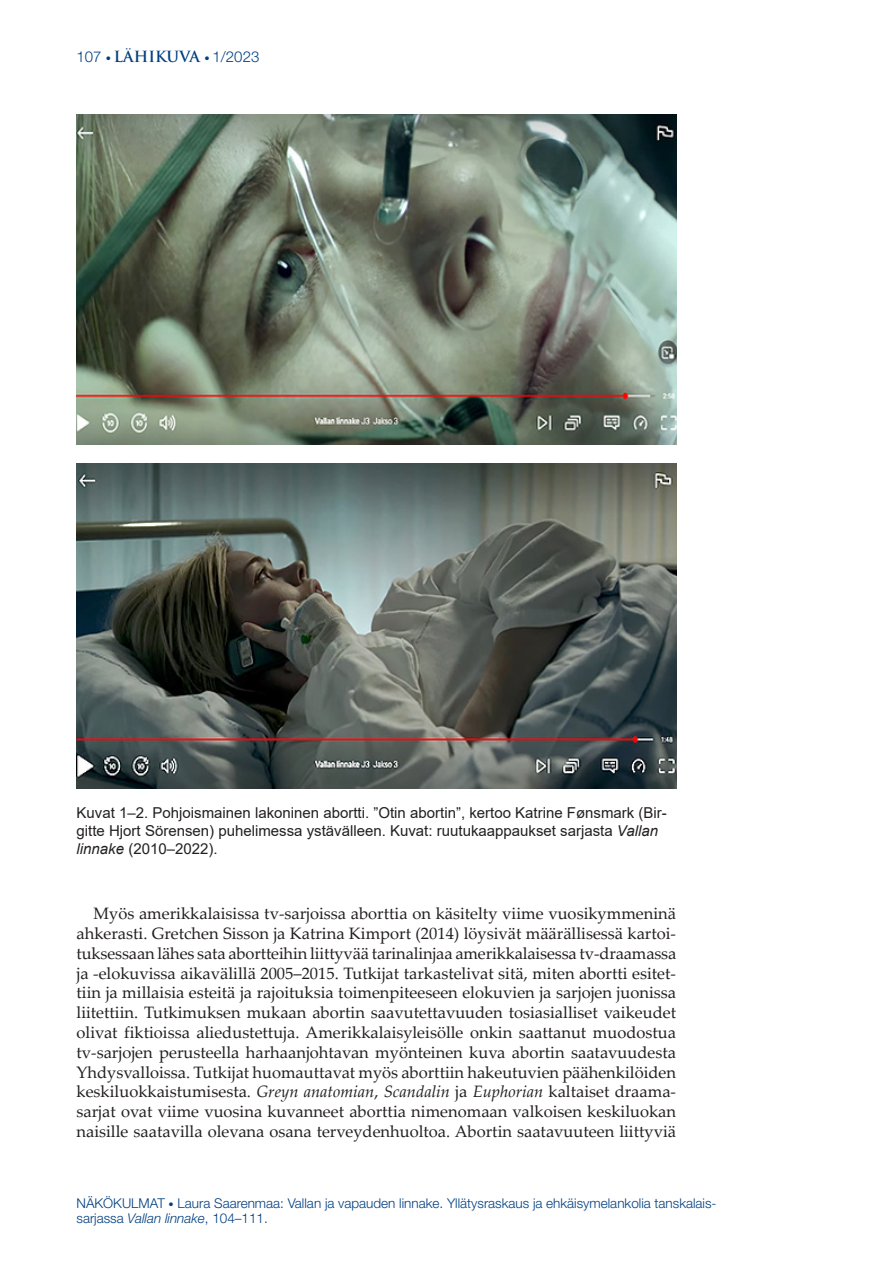
<style>
.page{position:relative;width:893px;height:1263px;background:#fff}
.page>*{position:absolute;margin:0;border:0;box-sizing:border-box;transform-origin:0 0}
.KATSAUS_jne_leipis{font:16.5px/19.8px "Palatino Linotype";color:#231f20;text-align:justify}
.Kuvateksti{font:15px/18px "Arial";color:#231f20}
.t1{font:300 15px "Helvetica Neue";color:#003f80}
.t2{font:300 13.5px/15px "Helvetica Neue";color:#003f80}
.s1{font-size:10.5px}
.s2{font-family:"Trajan Pro";font-weight:700}
.s3{font-style:italic}
</style>
<div class="page">
<img style="left:77px;top:115px;width:599px;height:330px">
<img style="left:77px;top:464px;width:599px;height:325px">
<p class="t1" style="left:77px;top:47px;width:184px">107 <span class="s1">•</span> <span class="s2">LÄHIKUVA</span> <span class="s1">•</span> 1/2023</p>
<p class="Kuvateksti" style="left:77px;top:803px;width:592px">Kuvat 1–2. Pohjoismainen lakoninen abortti. ”Otin abortin”, kertoo Katrine Fønsmark (Bir&shy;gitte Hjort Sörensen) puhelimessa ystävälleen. Kuvat: ruutukaappaukset sarjasta <span class="s3">Vallan linnake</span> (2010–2022).</p>
<p class="KATSAUS_jne_leipis" style="left:77px;top:903px;width:601px;text-indent:17px">Myös amerikkalaisissa tv-sarjoissa aborttia on käsitelty viime vuosikymmeninä ahkerasti. Gretchen Sisson ja Katrina Kimport (2014) löysivät määrällisessä kartoi&shy;tuksessaan lähes sata abortteihin liittyvää tarinalinjaa amerikkalaisessa tv-draamassa ja -elokuvissa aikavälillä 2005–2015. Tutkijat tarkastelivat sitä, miten abortti esitet&shy;tiin ja millaisia esteitä ja rajoituksia toimenpiteeseen elokuvien ja sarjojen juonissa liitettiin. Tutkimuksen mukaan abortin saavutettavuuden tosiasialliset vaikeudet olivat fiktioissa aliedustettuja. Amerikkalaisyleisölle onkin saattanut muodostua tv-sarjojen perusteella harhaanjohtavan myönteinen kuva abortin saatavuudesta Yhdysvalloissa. Tutkijat huomauttavat myös aborttiin hakeutuvien päähenkilöiden keskiluokkaistumisesta. <span class="s3">Greyn anatomian</span>, <span class="s3">Scandalin</span> ja <span class="s3">Euphorian</span> kaltaiset draama&shy;sarjat ovat viime vuosina kuvanneet aborttia nimenomaan valkoisen keskiluokan naisille saatavilla olevana osana terveydenhuoltoa. Abortin saatavuuteen liittyviä</p>
<p class="t2" style="left:77px;top:1195px;width:641px">NÄKÖKULMAT <span class="s1">•</span> Laura Saarenmaa: Vallan ja vapauden linnake. Yllätysraskaus ja ehkäisymelankolia tanskalais&shy;sarjassa <span class="s3">Vallan linnake</span>, 104–111.</p>
</div>
